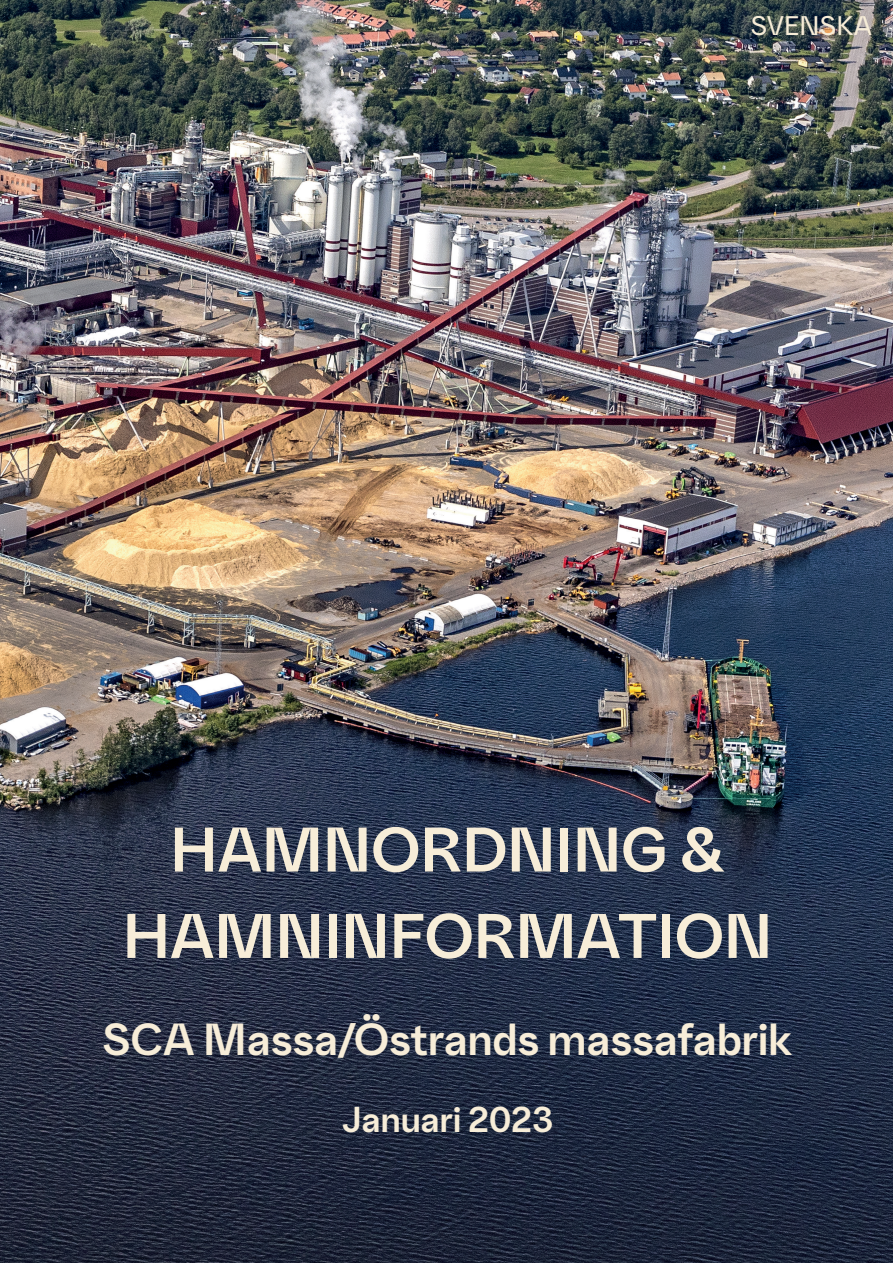
<style>
.page{position:relative;width:893px;height:1263px;background:#fff}
.page>*{position:absolute;margin:0;border:0;box-sizing:border-box;transform-origin:0 0}
.t1{font:700 63px/86.4px "SCA Sans";color:#f7edd8;text-align:center}
.t2{font:700 45px "SCA Sans";color:#f7edd8}
.t3{font:700 36px "SCA Sans";color:#f7edd8}
.t4{font:500 27px "SCA Sans";color:#f7edd8}
</style>
<div class="page">
<img style="left:0;top:0;width:893px;height:1263px">
<p class="t4" style="left:750px;top:5px;width:123px">SVENSKA</p>
<h1 class="t1" style="left:123px;top:801px;width:651px">HAMNORDNING &amp;<br>HAMNINFORMATION</h1>
<p class="t2" style="left:102px;top:1006px;width:692px">SCA Massa/Östrands massafabrik</p>
<p class="t3" style="left:342px;top:1092px;width:212px">Januari 2023</p>
</div>
